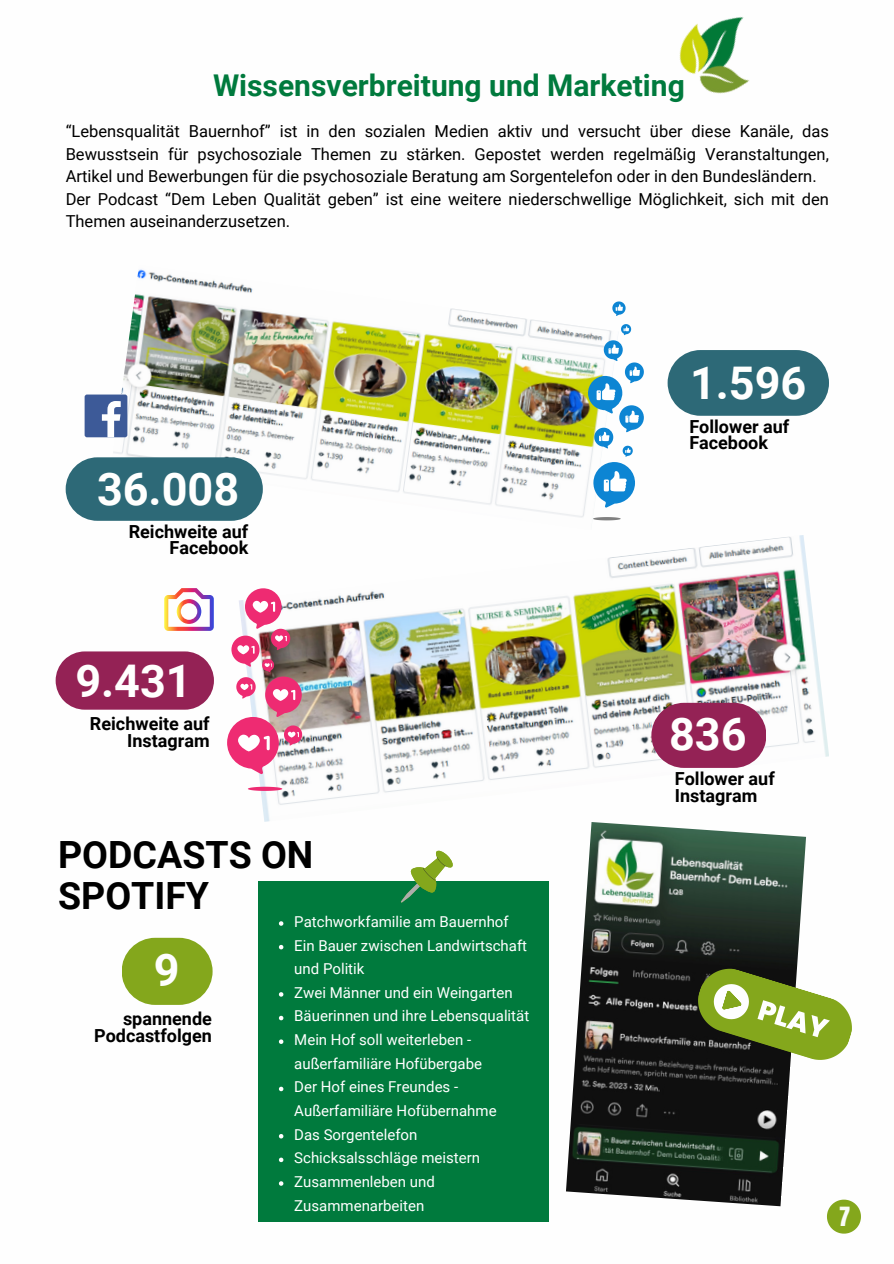
<style>
.page{position:relative;width:894px;height:1264px;background:#fff}
.page>*{position:absolute;margin:0;border:0;box-sizing:border-box;transform-origin:0 0}
.t1{font:700 45px "Roboto";color:#fffffe}
.t2{font:700 45px "Roboto";color:#fefefe}
.t3{font:700 37.5px/40.5px "Roboto";color:#000}
.t4{font:700 30px "Roboto";color:#007a3d}
.t5{font:22.5px "Anton";color:#fafcf7}
.t6{font:700 18px/16.8px "Roboto";color:#000;text-align:right}
.t7{font:16.5px/22.5px "Roboto";color:#000}
.t8{font:15px/23.7px "Roboto";color:#fff}
</style>
<div class="page">
<img style="left:251px;top:535px;width:577px;height:286px">
<img style="left:112px;top:269px;width:503px;height:252px">
<div style="left:85px;top:394px;width:42px;height:43px;background:#3d5a98;border-radius:2px"></div>
<svg style="left:102px;top:401px;width:19px;height:36px"></svg>
<svg style="left:164px;top:588px;width:50px;height:43px"></svg>
<svg style="left:587px;top:324px;width:57px;height:184px"></svg>
<svg style="left:612px;top:301px;width:13px;height:15px"></svg>
<svg style="left:593px;top:517px;width:27px;height:3px"></svg>
<div style="left:66px;top:457px;width:197px;height:64px;background:#2d6977;border-radius:32px"></div>
<svg style="left:248px;top:786px;width:34px;height:4px"></svg>
<svg style="left:227px;top:588px;width:75px;height:186px"></svg>
<img style="left:679px;top:16px;width:70px;height:78px">
<svg style="left:651px;top:702px;width:115px;height:66px;background:#9f3c68"></svg>
<img style="left:566px;top:822px;width:239px;height:384px">
<svg style="left:690px;top:960px;width:162px;height:107px"></svg>
<div style="left:122px;top:937px;width:90px;height:67px;background:#84a71c;border-radius:34px"></div>
<svg style="left:667px;top:350px;width:161px;height:66px;background:#3f7683"></svg>
<svg style="left:56px;top:651px;width:158px;height:58px;background:#9c3462"></svg>
<div style="left:258px;top:880px;width:290px;height:341px;background:#007a3d"></div>
<svg style="left:400px;top:850px;width:53px;height:52px"></svg>
<svg style="left:279px;top:921px;width:4px;height:4px"></svg>
<svg style="left:279px;top:944px;width:4px;height:5px"></svg>
<svg style="left:279px;top:992px;width:4px;height:4px"></svg>
<svg style="left:279px;top:1015px;width:4px;height:5px"></svg>
<svg style="left:279px;top:1039px;width:4px;height:4px"></svg>
<svg style="left:279px;top:1086px;width:4px;height:5px"></svg>
<svg style="left:279px;top:1134px;width:4px;height:4px"></svg>
<svg style="left:279px;top:1157px;width:4px;height:5px"></svg>
<svg style="left:279px;top:1181px;width:4px;height:4px"></svg>
<svg style="left:827px;top:1199px;width:33px;height:34px"></svg>
<p class="t4" style="left:213px;top:68px;width:473px">Wissensverbreitung und Marketing</p>
<p class="t7" style="left:66px;top:120px;width:764px">“Lebensqualität Bauernhof” ist in den sozialen Medien aktiv und versucht über diese Kanäle, das Bewusstsein für psychosoziale Themen zu stärken. Gepostet werden regelmäßig Veranstaltungen, Artikel und Bewerbungen für die psychosoziale Beratung am Sorgentelefon oder in den Bundesländern.<br>Der Podcast “Dem Leben Qualität geben” ist eine weitere niederschwellige Möglichkeit, sich mit den Themen auseinanderzusetzen.</p>
<h3 class="t1" style="left:97px;top:463px;width:143px">36.008</h3>
<h5 class="t6" style="left:129px;top:523px;width:121px">Reichweite auf<br>Facebook</h5>
<h4 class="t1" style="left:75px;top:655px;width:118px">9.431</h4>
<p class="t6" style="left:90px;top:715px;width:121px">Reichweite auf<br>Instagram</p>
<p class="t3" style="left:58px;top:835px;width:257px">PODCASTS ON<br>SPOTIFY</p>
<h1 class="t2" style="left:154px;top:943px;width:27px">9</h1>
<p class="t6" style="left:94px;top:1010px;width:119px">spannende<br>Podcastfolgen</p>
<h1 class="t8" style="left:294px;top:909px;width:216px">Patchworkfamilie am Bauernhof</h1>
<h4 class="t8" style="left:294px;top:933px;width:234px">Ein Bauer zwischen Landwirtschaft und Politik</h4>
<p class="t8" style="left:294px;top:980px;width:220px">Zwei Männer und ein Weingarten</p>
<p class="t8" style="left:294px;top:1004px;width:236px">Bäuerinnen und ihre Lebensqualität</p>
<h1 class="t8" style="left:294px;top:1028px;width:189px">Mein Hof soll weiterleben - außerfamiliäre Hofübergabe</h1>
<h4 class="t8" style="left:294px;top:1075px;width:204px">Der Hof eines Freundes -<br>Außerfamiliäre Hofübernahme</h4>
<h2 class="t8" style="left:294px;top:1122px;width:125px">Das Sorgentelefon</h2>
<p class="t8" style="left:294px;top:1146px;width:187px">Schicksalsschläge meistern</p>
<p class="t8" style="left:294px;top:1169px;width:142px">Zusammenleben und<br>Zusammenarbeiten</p>
<h4 class="t1" style="left:689px;top:357px;width:118px">1.596</h4>
<h1 class="t6" style="left:689px;top:418px;width:101px;text-align:left">Follower auf<br>Facebook</h1>
<p class="t1" style="left:669px;top:708px;width:79px">836</p>
<p class="t6" style="left:674px;top:770px;width:101px;text-align:left">Follower auf<br>Instagram</p>
<p class="t5" style="left:839px;top:1199px;width:13px">7</p>
</div>
